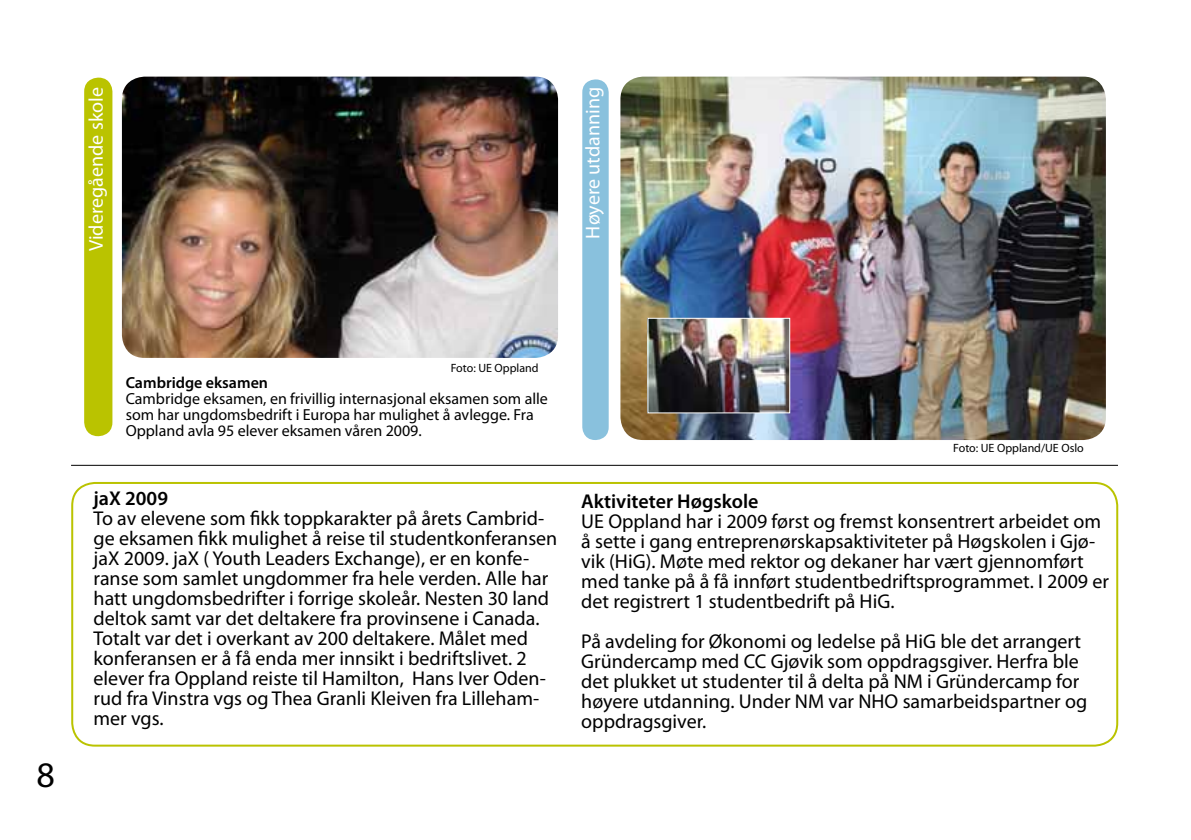
<style>
.page{position:relative;width:1191px;height:840px;background:#fff}
.page>*{position:absolute;margin:0;border:0;box-sizing:border-box;transform-origin:0 0}
.t1{font:36px "Myriad Pro";color:#000}
.t2{font:20px/20px "Myriad Pro";color:#000}
.t3{font:20px "Myriad Pro";color:#fff}
.t4{font:600 20px "Myriad Pro";color:#000}
.t5{font:16px/16px "Myriad Pro";color:#000}
.t6{font:600 16px "Myriad Pro";color:#000}
.t7{font:12px "Myriad Pro";color:#000}
</style>
<div class="page">
<hr style="left:71px;top:464px;width:1047px;height:1px;background:#000">
<div style="left:71px;top:481px;width:1047px;height:265px;border:2px solid #bac300;border-radius:23px"></div>
<img style="left:620px;top:77px;width:486px;height:363px">
<img style="left:649px;top:319px;width:139px;height:92px">
<div style="left:647px;top:317px;width:143px;height:96px;border:1px solid #fff"></div>
<img style="left:122px;top:77px;width:436px;height:281px">
<div style="left:84px;top:78px;width:28px;height:358px;background:#bac300;border-radius:14px"></div>
<div style="left:583px;top:80px;width:24px;height:359px;background:#89c1dd;border-radius:12px"></div>
<div style="left:582px;top:79px;width:26px;height:361px;border:2px solid #89c1dd;border-radius:12px"></div>
<p class="t3" style="left:84px;top:251px;width:165px;rotate:-90deg">Videregående skole</p>
<p class="t3" style="left:580px;top:238px;width:153px;rotate:-90deg">Høyere utdanning</p>
<h1 class="t1" style="left:36px;top:752px;width:20px">8</h1>
<p class="t7" style="left:451px;top:360px;width:89px">Foto: UE Oppland</p>
<p class="t6" style="left:126px;top:372px;width:144px">Cambridge eksamen</p>
<p class="t5" style="left:126px;top:390px;width:424px">Cambridge eksamen, en frivillig internasjonal eksamen som alle som har ungdomsbedrift i Europa har mulighet å avlegge. Fra<br>Oppland avla 95 elever eksamen våren 2009.</p>
<p class="t4" style="left:94px;top:485px;width:76px">jaX 2009</p>
<p class="t2" style="left:94px;top:507px;width:465px">To av elevene som fikk toppkarakter på årets Cambrid&shy;ge eksamen fikk mulighet å reise til studentkonferansen jaX 2009. jaX ( Youth Leaders Exchange), er en konfe&shy;ranse som samlet ungdommer fra hele verden. Alle har hatt ungdomsbedrifter i forrige skoleår. Nesten 30 land deltok samt var det deltakere fra provinsene i Canada.<br>Totalt var det i overkant av 200 deltakere. Målet med konferansen er å få enda mer innsikt i bedriftslivet. 2 elever fra Oppland reiste til Hamilton, Hans Iver Oden&shy;rud fra Vinstra vgs og Thea Granli Kleiven fra Lilleham&shy;mer vgs.</p>
<p class="t7" style="left:953px;top:440px;width:132px">Foto: UE Oppland/UE Oslo</p>
<p class="t4" style="left:581px;top:488px;width:179px">Aktiviteter Høgskole</p>
<p class="t2" style="left:581px;top:510px;width:529px">UE Oppland har i 2009 først og fremst konsentrert arbeidet om å sette i gang entreprenørskapsaktiviteter på Høgskolen i Gjø&shy;vik (HiG). Møte med rektor og dekaner har vært gjennomført med tanke på å få innført studentbedriftsprogrammet. I 2009 er det registrert 1 studentbedrift på HiG.</p>
<p class="t2" style="left:581px;top:630px;width:507px">På avdeling for Økonomi og ledelse på HiG ble det arrangert Gründercamp med CC Gjøvik som oppdragsgiver. Herfra ble det plukket ut studenter til å delta på NM i Gründercamp for høyere utdanning. Under NM var NHO samarbeidspartner og oppdragsgiver.</p>
</div>
